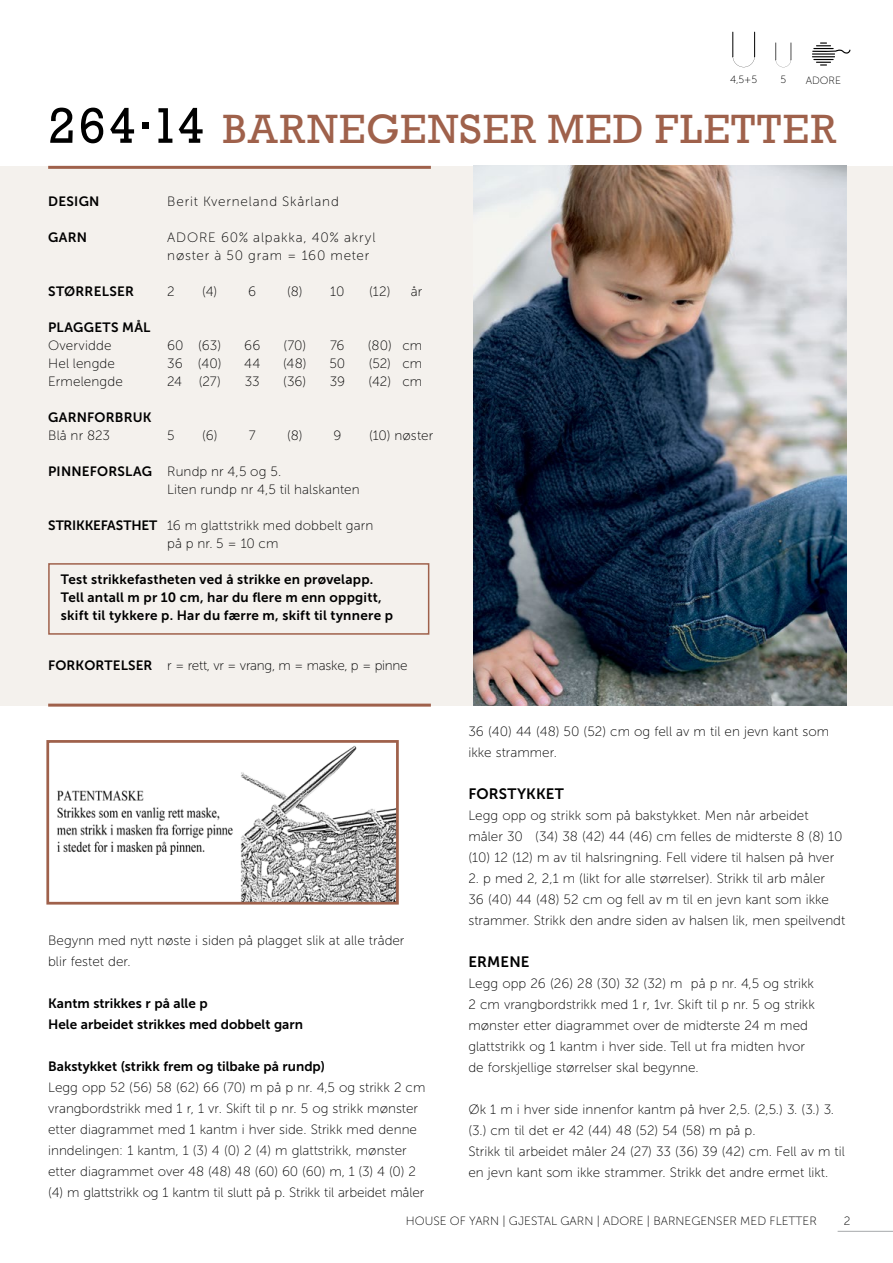
<style>
.page{position:relative;width:893px;height:1263px;background:#fff}
.page>*{position:absolute;margin:0;border:0;box-sizing:border-box;transform-origin:0 0}
.t1{font:42px "Rockwell";letter-spacing:.04em;color:#9f614b}
.Innhold_-_Venstresti{font:15px "Museo Sans 700";letter-spacing:.01em;color:#000}
.Innhold_-_Venstresti-2{font:13.5px/21px "Museo Sans 100";color:#000}
.Innhold_-_Venstresti-3{font:13.5px "Museo Sans 700";letter-spacing:.015em;color:#000}
.Innhold_-_Venstresti-4{font:13.5px "Museo Sans 100";letter-spacing:.06em;color:#000}
.Innhold_-_Venstresti-5{font:13.5px "Museo Sans 100";letter-spacing:-.02em;color:#000}
.t2{font:12px "Museo Sans 100";color:#000}
.t3{font:10.5px "Museo Sans 100";color:#000}
.s1{font-size:51px;color:#000}
.s2{font-family:"Museo Sans 700"}
</style>
<div class="page">
<hr style="left:838px;top:1231px;width:55px;height:1px;background:#a7a9ac">
<div style="left:0;top:166px;width:893px;height:539px;background:#f4f1ed"></div>
<hr style="left:48px;top:166px;width:383px;height:3px;background:#9f614b">
<hr style="left:48px;top:704px;width:383px;height:3px;background:#9f614b">
<div style="left:48px;top:563px;width:381px;height:72px;border:2px solid #9f614b"></div>
<svg style="left:812px;top:42px;width:38px;height:24px"></svg>
<img style="left:473px;top:166px;width:373px;height:539px">
<img style="left:57px;top:745px;width:338px;height:155px">
<div style="left:46px;top:740px;width:353px;height:164px;border:3px solid #9f614b"></div>
<svg style="left:775px;top:43px;width:17px;height:24px"></svg>
<svg style="left:732px;top:32px;width:23px;height:35px"></svg>
<p class="t3" style="left:730px;top:74px;width:29px">4,5+5</p>
<p class="t3" style="left:780px;top:74px;width:7px">5</p>
<p class="t3" style="left:806px;top:74px;width:37px">ADORE</p>
<p class="t1" style="left:48px;top:104px;width:789px"><span class="s1">264∙14</span> BARNEGENSER MED FLETTER</p>
<p class="Innhold_-_Venstresti-3" style="left:48px;top:194px;width:53px">DESIGN</p>
<p class="Innhold_-_Venstresti-4" style="left:167px;top:194px;width:173px">Berit Kverneland Skårland</p>
<p class="Innhold_-_Venstresti-3" style="left:48px;top:230px;width:40px">GARN</p>
<p class="Innhold_-_Venstresti-4" style="left:167px;top:230px;width:210px">ADORE 60% alpakka, 40% akryl</p>
<p class="Innhold_-_Venstresti-4" style="left:167px;top:248px;width:204px">nøster à 50 gram = 160 meter</p>
<p class="Innhold_-_Venstresti-3" style="left:48px;top:284px;width:87px">STØRRELSER</p>
<p class="Innhold_-_Venstresti-2" style="left:167px;top:281px;width:9px">2</p>
<p class="Innhold_-_Venstresti-2" style="left:202px;top:281px;width:56px">(4) 6</p>
<p class="Innhold_-_Venstresti-2" style="left:287px;top:281px;width:59px">(8) 10</p>
<p class="Innhold_-_Venstresti-2" style="left:369px;top:281px;width:23px">(12)</p>
<p class="Innhold_-_Venstresti-2" style="left:411px;top:281px;width:13px">år</p>
<p class="Innhold_-_Venstresti-3" style="left:48px;top:320px;width:104px">PLAGGETS MÅL</p>
<p class="Innhold_-_Venstresti-2" style="left:48px;top:335px;width:65px">Overvidde</p>
<p class="Innhold_-_Venstresti-2" style="left:167px;top:335px;width:56px">60 (63)</p>
<p class="Innhold_-_Venstresti-2" style="left:244px;top:335px;width:18px">66</p>
<p class="Innhold_-_Venstresti-2" style="left:283px;top:335px;width:24px">(70)</p>
<p class="Innhold_-_Venstresti-2" style="left:330px;top:335px;width:16px">76</p>
<p class="Innhold_-_Venstresti-2" style="left:368px;top:335px;width:56px">(80) cm</p>
<p class="Innhold_-_Venstresti-2" style="left:48px;top:353px;width:68px">Hel lengde</p>
<p class="Innhold_-_Venstresti-2" style="left:167px;top:353px;width:56px">36 (40)</p>
<p class="Innhold_-_Venstresti-2" style="left:244px;top:353px;width:18px">44</p>
<p class="Innhold_-_Venstresti-2" style="left:283px;top:353px;width:25px">(48)</p>
<p class="Innhold_-_Venstresti-2" style="left:329px;top:353px;width:17px">50</p>
<p class="Innhold_-_Venstresti-2" style="left:369px;top:353px;width:55px">(52) cm</p>
<p class="Innhold_-_Venstresti-2" style="left:48px;top:371px;width:76px">Ermelengde</p>
<p class="Innhold_-_Venstresti-2" style="left:167px;top:371px;width:55px">24 (27)</p>
<p class="Innhold_-_Venstresti-2" style="left:245px;top:371px;width:17px">33</p>
<p class="Innhold_-_Venstresti-2" style="left:283px;top:371px;width:25px">(36)</p>
<p class="Innhold_-_Venstresti-2" style="left:330px;top:371px;width:17px">39</p>
<p class="Innhold_-_Venstresti-2" style="left:369px;top:371px;width:55px">(42) cm</p>
<p class="Innhold_-_Venstresti-3" style="left:48px;top:410px;width:105px">GARNFORBRUK</p>
<p class="Innhold_-_Venstresti-2" style="left:48px;top:425px;width:63px">Blå nr 823</p>
<p class="Innhold_-_Venstresti-2" style="left:167px;top:425px;width:9px">5</p>
<p class="Innhold_-_Venstresti-2" style="left:202px;top:425px;width:55px">(6) 7</p>
<p class="Innhold_-_Venstresti-2" style="left:287px;top:425px;width:56px">(8) 9</p>
<p class="Innhold_-_Venstresti-2" style="left:369px;top:425px;width:66px">(10) nøster</p>
<p class="Innhold_-_Venstresti-2" style="left:48px;top:461px;width:235px"><span class="s2">PINNEFORSLAG</span> Rundp nr 4,5 og 5.</p>
<p class="Innhold_-_Venstresti-2" style="left:167px;top:479px;width:194px">Liten rundp nr 4,5 til halskanten</p>
<p class="Innhold_-_Venstresti-2" style="left:48px;top:515px;width:327px"><span class="s2">STRIKKEFASTHET</span> 16 m glattstrikk med dobbelt garn</p>
<p class="Innhold_-_Venstresti-2" style="left:167px;top:533px;width:113px">på p nr. 5 = 10 cm</p>
<p class="Innhold_-_Venstresti-3" style="left:61px;top:572px;width:314px">Test strikkefastheten ved å strikke en prøvelapp.</p>
<p class="Innhold_-_Venstresti-3" style="left:61px;top:590px;width:322px">Tell antall m pr 10 cm, har du flere m enn oppgitt,</p>
<p class="Innhold_-_Venstresti-3" style="left:61px;top:608px;width:333px">skift til tykkere p. Har du færre m, skift til tynnere p</p>
<p class="Innhold_-_Venstresti-5" style="left:48px;top:658px;width:361px"><span class="s2">FORKORTELSER</span> r = rett, vr = vrang, m = maske, p = pinne</p>
<p class="Innhold_-_Venstresti-2" style="left:48px;top:930px;width:358px">Begynn med nytt nøste i siden på plagget slik at alle tråder blir festet der.</p>
<p class="Innhold_-_Venstresti-3" style="left:48px;top:996px;width:161px">Kantm strikkes r på alle p</p>
<p class="Innhold_-_Venstresti-3" style="left:48px;top:1017px;width:256px">Hele arbeidet strikkes med dobbelt garn</p>
<p class="Innhold_-_Venstresti-3" style="left:48px;top:1059px;width:278px">Bakstykket (strikk frem og tilbake på rundp)</p>
<p class="Innhold_-_Venstresti-2" style="left:48px;top:1077px;width:379px">Legg opp 52 (56) 58 (62) 66 (70) m på p nr. 4,5 og strikk 2 cm vrangbordstrikk med 1 r, 1 vr. Skift til p nr. 5 og strikk mønster etter diagrammet med 1 kantm i hver side. Strikk med denne inndelingen: 1 kantm, 1 (3) 4 (0) 2 (4) m glattstrikk, mønster etter diagrammet over 48 (48) 48 (60) 60 (60) m, 1 (3) 4 (0) 2 (4) m glattstrikk og 1 kantm til slutt på p. Strikk til arbeidet måler</p>
<p class="Innhold_-_Venstresti-2" style="left:468px;top:721px;width:362px">36 (40) 44 (48) 50 (52) cm og fell av m til en jevn kant som</p>
<p class="Innhold_-_Venstresti-2" style="left:468px;top:742px;width:90px">ikke strammer.</p>
<p class="Innhold_-_Venstresti" style="left:468px;top:786px;width:97px">FORSTYKKET</p>
<p class="Innhold_-_Venstresti-2" style="left:468px;top:805px;width:376px">Legg opp og strikk som på bakstykket. Men når arbeidet måler 30 (34) 38 (42) 44 (46) cm felles de midterste 8 (8) 10 (10) 12 (12) m av til halsringning. Fell videre til halsen på hver</p>
<p class="Innhold_-_Venstresti-2" style="left:468px;top:868px;width:358px">2. p med 2, 2,1 m (likt for alle størrelser). Strikk til arb måler</p>
<p class="Innhold_-_Venstresti-2" style="left:468px;top:889px;width:378px">36 (40) 44 (48) 52 cm og fell av m til en jevn kant som ikke strammer. Strikk den andre siden av halsen lik, men speilvendt</p>
<p class="Innhold_-_Venstresti" style="left:468px;top:954px;width:63px">ERMENE</p>
<p class="Innhold_-_Venstresti-2" style="left:468px;top:973px;width:347px">Legg opp 26 (26) 28 (30) 32 (32) m på p nr. 4,5 og strikk</p>
<p class="Innhold_-_Venstresti-2" style="left:468px;top:994px;width:348px">2 cm vrangbordstrikk med 1 r, 1vr. Skift til p nr. 5 og strikk mønster etter diagrammet over de midterste 24 m med glattstrikk og 1 kantm i hver side. Tell ut fra midten hvor</p>
<p class="Innhold_-_Venstresti-2" style="left:468px;top:1057px;width:232px">de forskjellige størrelser skal begynne.</p>
<p class="Innhold_-_Venstresti-2" style="left:468px;top:1099px;width:367px">Øk 1 m i hver side innenfor kantm på hver 2,5. (2,5.) 3. (3.) 3. (3.) cm til det er 42 (44) 48 (52) 54 (58) m på p.</p>
<p class="Innhold_-_Venstresti-2" style="left:468px;top:1141px;width:378px">Strikk til arbeidet måler 24 (27) 33 (36) 39 (42) cm. Fell av m til en jevn kant som ikke strammer. Strikk det andre ermet likt.</p>
<p class="t2" style="left:406px;top:1215px;width:412px">HOUSE OF YARN | GJESTAL GARN | ADORE | BARNEGENSER MED FLETTER</p>
<p class="t2" style="left:844px;top:1215px;width:8px">2</p>
</div>
